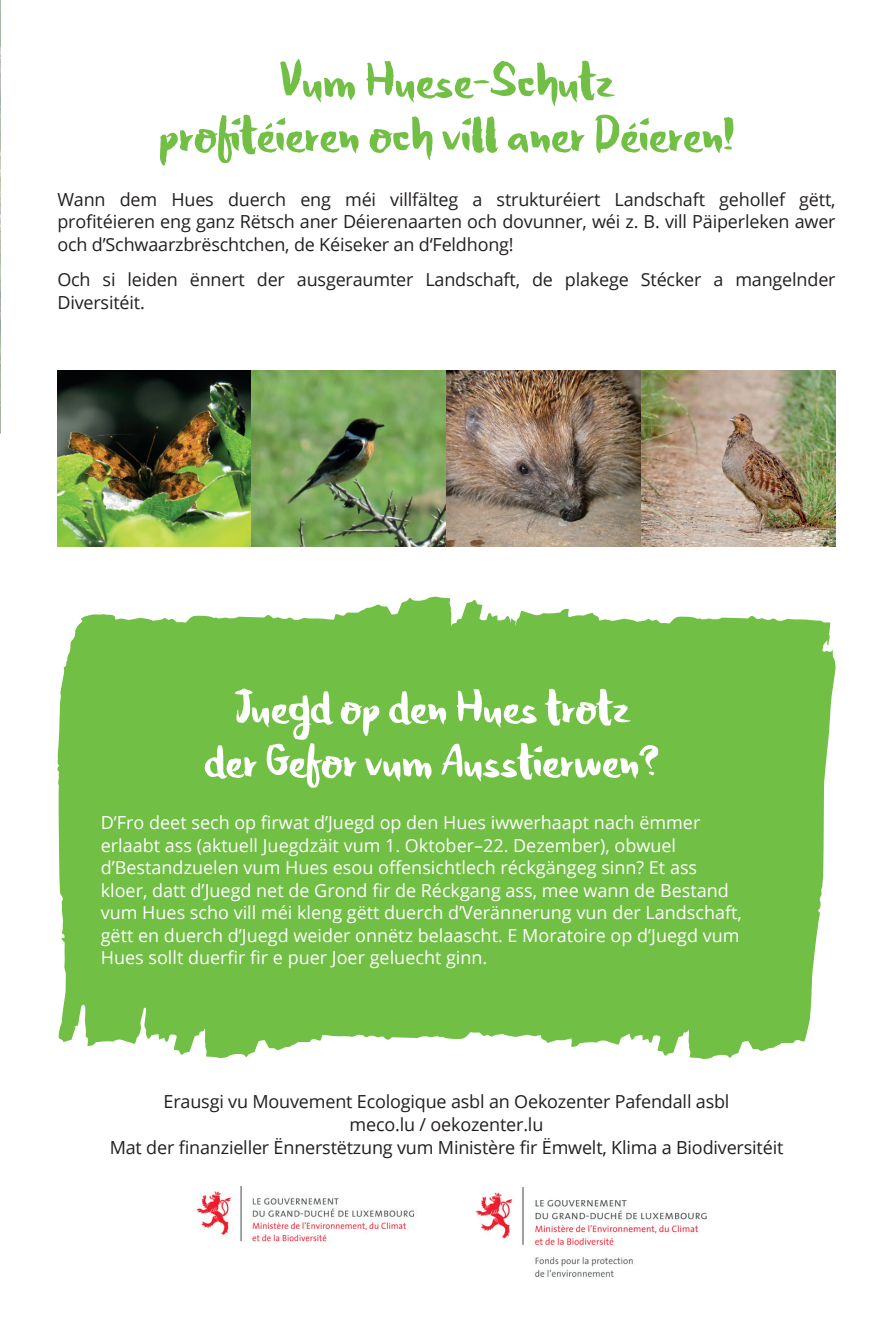
<style>
.page{position:relative;width:893px;height:1340px;background:#fff}
.page>*{position:absolute;margin:0;border:0;box-sizing:border-box;transform-origin:0 0}
.t1{font:63px/54px "Honeyvoid DEMO";color:#71bf44;text-align:center}
.t2{font:58.5px/54px "Honeyvoid DEMO";color:#fff;text-align:center}
.t3{font:18px/22.5px "Open Sans";letter-spacing:-.01em;color:#231f20;text-align:justify}
.t4{font:18px/22.5px "Open Sans";color:#fff}
</style>
<div class="page">
<svg style="left:57px;top:596px;width:779px;height:463px;background:#7fc557"></svg>
<img style="left:57px;top:370px;width:778px;height:176px">
<img style="left:475px;top:1187px;width:232px;height:91px">
<img style="left:196px;top:1186px;width:219px;height:56px">
<img style="left:0;top:0;width:1px;height:434px">
<h1 class="t1" style="left:159px;top:55px;width:577px">Vum Huese-Schutz<br>profitéieren och vill aner Déieren!</h1>
<p class="t3" style="left:57px;top:187px;width:780px">Wann dem Hues duerch eng méi villfälteg a strukturéiert Landschaft gehollef gëtt, profitéieren eng ganz Rëtsch aner Déierenaarten och dovunner, wéi z. B. vill Päiperleken awer och d’Schwaarzbrëschtchen, de Kéiseker an d‘Feldhong!</p>
<p class="t3" style="left:57px;top:268px;width:780px">Och si leiden ënnert der ausgeraumter Landschaft, de plakege Stécker a mangelnder<br>Diversitéit.</p>
<h2 class="t2" style="left:204px;top:682px;width:456px">Juegd op den Hues trotz der Gefor vum Ausstierwen?</h2>
<p class="t4" style="left:101px;top:811px;width:643px">D’Fro deet sech op firwat d’Juegd op den Hues iwwerhaapt nach ëmmer erlaabt ass (aktuell Juegdzäit vum 1. Oktober–22. Dezember), obwuel d’Bestandzuelen vum Hues esou offensichtlech réckgängeg sinn? Et ass kloer, datt d’Juegd net de Grond fir de Réckgang ass, mee wann de Bestand vum Hues scho vill méi kleng gëtt duerch d’Verännerung vun der Landschaft, gëtt en duerch d’Juegd weider onnëtz belaascht. E Moratoire op d’Juegd vum Hues sollt duerfir fir e puer Joer geluecht ginn.</p>
<p class="t3" style="left:110px;top:1090px;width:675px;text-align:center">Erausgi vu Mouvement Ecologique asbl an Oekozenter Pafendall asbl<br>meco.lu / oekozenter.lu<br>Mat der finanzieller Ënnerstëtzung vum Ministère fir Ëmwelt, Klima a Biodiversitéit</p>
</div>
